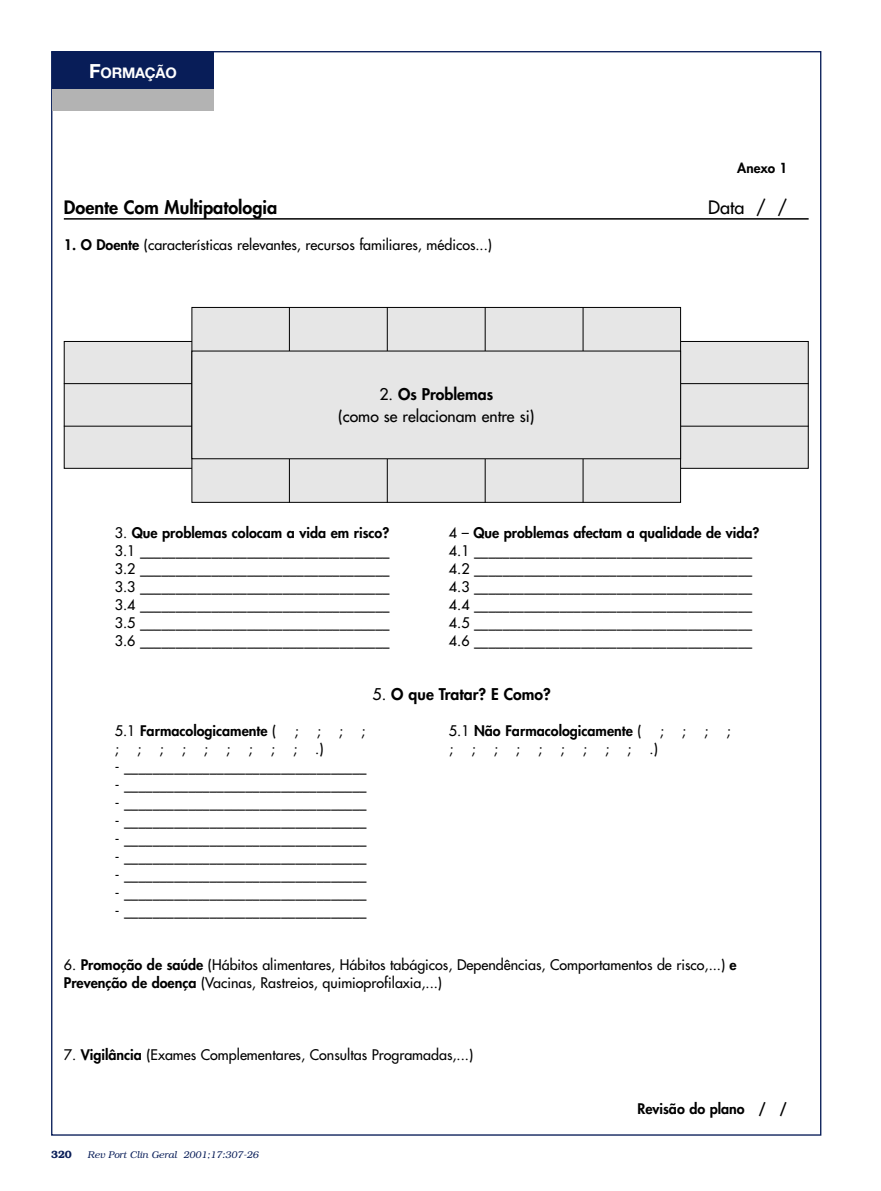
<style>
.page{position:relative;width:881px;height:1191px;background:#fff}
.page>*{position:absolute;margin:0;border:0;box-sizing:border-box;transform-origin:0 0}
.t1{font:800 18px "Futura";color:#000}
.t2{font:18px "Futura";color:#000}
.t3{font:15.75px/21.5px "Futura";color:#000;text-align:center}
.t4{font:800 15.75px "Futura";color:#000}
.t5{font:700 14.7px "Helvetica Neue";letter-spacing:-.015em;color:#fff}
.t6{font:14.25px/18px "Futura";color:#000}
.t7{font:800 14.25px "Futura";color:#000}
.t8{font:800 13.5px "Futura";color:#000}
.t9{font:600 10.5px "Bookman";color:#081d58}
.t10{font:italic 300 9.75px "Bookman";color:#081d58}
.s1{font-size:19.5px}
.s2{font-weight:800}
.s3{font-weight:400}
</style>
<div class="page">
<div style="left:52px;top:51px;width:161px;height:39px;background:#081d58"></div>
<div style="left:52px;top:89px;width:161px;height:22px;background:#b3b3b3"></div>
<hr style="left:64px;top:218px;width:744px;height:2px;background:#000">
<div style="left:64px;top:341px;width:743px;height:127px;background:#e6e6e6"></div>
<div style="left:192px;top:307px;width:488px;height:195px;background:#e6e6e6"></div>
<div style="left:191px;top:307px;width:489px;height:196px;border:1px solid #000"></div>
<hr style="left:64px;top:383px;width:744px;height:1px;background:#000">
<hr style="left:64px;top:426px;width:744px;height:1px;background:#000">
<hr style="left:289px;top:307px;width:1px;height:196px;background:#000">
<hr style="left:387px;top:307px;width:1px;height:196px;background:#000">
<hr style="left:484px;top:307px;width:1px;height:196px;background:#000">
<hr style="left:582px;top:307px;width:1px;height:196px;background:#000">
<div style="left:192px;top:351px;width:488px;height:108px;background:#e6e6e6"></div>
<div style="left:191px;top:351px;width:489px;height:108px;border:1px solid #000"></div>
<p class="t5" style="left:89px;top:67px;width:89px"><span class="s1">F</span>ORMAÇÃO</p>
<p class="t8" style="left:737px;top:162px;width:52px">Anexo 1</p>
<p class="t1" style="left:64px;top:199px;width:215px">Doente Com Multipatologia</p>
<p class="t2" style="left:708px;top:198px;width:80px">Data / /</p>
<p class="t6" style="left:64px;top:237px;width:429px"><span class="s2">1. O Doente</span> (características relevantes, recursos familiares, médicos...)</p>
<p class="t3" style="left:338px;top:384px;width:197px">2. <span class="s2">Os Problemas<br></span>(como se relacionam entre si)</p>
<p class="t7" style="left:115px;top:526px;width:276px"><span class="s3">3.</span> Que problemas colocam a vida em risco?</p>
<p class="t7" style="left:449px;top:526px;width:312px"><span class="s3">4 –</span> Que problemas afectam a qualidade de vida?</p>
<p class="t6" style="left:115px;top:543px;width:276px">3.1 ___________________________________</p>
<p class="t6" style="left:449px;top:543px;width:304px">4.1 _______________________________________</p>
<p class="t6" style="left:115px;top:561px;width:276px">3.2 ___________________________________</p>
<p class="t6" style="left:449px;top:561px;width:304px">4.2 _______________________________________</p>
<p class="t6" style="left:115px;top:579px;width:276px">3.3 ___________________________________</p>
<p class="t6" style="left:449px;top:579px;width:304px">4.3 _______________________________________</p>
<p class="t6" style="left:115px;top:597px;width:276px">3.4 ___________________________________</p>
<p class="t6" style="left:449px;top:597px;width:304px">4.4 _______________________________________</p>
<p class="t6" style="left:115px;top:615px;width:276px">3.5 ___________________________________</p>
<p class="t6" style="left:449px;top:615px;width:304px">4.5 _______________________________________</p>
<p class="t6" style="left:115px;top:633px;width:276px">3.6 ___________________________________</p>
<p class="t6" style="left:449px;top:633px;width:304px">4.6 _______________________________________</p>
<p class="t4" style="left:372px;top:686px;width:180px"><span class="s3">5.</span> O que Tratar? E Como?</p>
<p class="t7" style="left:115px;top:724px;width:163px"><span class="s3">5.1</span> Farmacologicamente <span class="s3">(</span></p>
<p class="t6" style="left:294px;top:723px;width:6px">;</p>
<p class="t6" style="left:316px;top:723px;width:6px">;</p>
<p class="t6" style="left:339px;top:723px;width:6px">;</p>
<p class="t6" style="left:361px;top:723px;width:6px">;</p>
<p class="t7" style="left:449px;top:724px;width:194px"><span class="s3">5.1</span> Não Farmacologicamente <span class="s3">(</span></p>
<p class="t6" style="left:659px;top:723px;width:6px">;</p>
<p class="t6" style="left:681px;top:723px;width:6px">;</p>
<p class="t6" style="left:704px;top:723px;width:6px">;</p>
<p class="t6" style="left:726px;top:723px;width:6px">;</p>
<p class="t6" style="left:115px;top:741px;width:6px">;</p>
<p class="t6" style="left:137px;top:741px;width:6px">;</p>
<p class="t6" style="left:159px;top:741px;width:6px">;</p>
<p class="t6" style="left:182px;top:741px;width:6px">;</p>
<p class="t6" style="left:204px;top:741px;width:6px">;</p>
<p class="t6" style="left:226px;top:741px;width:6px">;</p>
<p class="t6" style="left:248px;top:741px;width:6px">;</p>
<p class="t6" style="left:271px;top:741px;width:6px">;</p>
<p class="t6" style="left:293px;top:741px;width:6px">;</p>
<p class="t6" style="left:315px;top:741px;width:10px">.)</p>
<p class="t6" style="left:449px;top:741px;width:6px">;</p>
<p class="t6" style="left:471px;top:741px;width:6px">;</p>
<p class="t6" style="left:493px;top:741px;width:6px">;</p>
<p class="t6" style="left:515px;top:741px;width:6px">;</p>
<p class="t6" style="left:538px;top:741px;width:6px">;</p>
<p class="t6" style="left:560px;top:741px;width:6px">;</p>
<p class="t6" style="left:582px;top:741px;width:6px">;</p>
<p class="t6" style="left:604px;top:741px;width:6px">;</p>
<p class="t6" style="left:627px;top:741px;width:6px">;</p>
<p class="t6" style="left:649px;top:741px;width:10px">.)</p>
<p class="t6" style="left:115px;top:759px;width:253px">- __________________________________</p>
<p class="t6" style="left:115px;top:777px;width:253px">- __________________________________</p>
<p class="t6" style="left:115px;top:795px;width:253px">- __________________________________</p>
<p class="t6" style="left:115px;top:813px;width:253px">- __________________________________</p>
<p class="t6" style="left:115px;top:831px;width:253px">- __________________________________</p>
<p class="t6" style="left:115px;top:849px;width:253px">- __________________________________</p>
<p class="t6" style="left:115px;top:867px;width:253px">- __________________________________</p>
<p class="t6" style="left:115px;top:885px;width:253px">- __________________________________</p>
<p class="t6" style="left:115px;top:903px;width:253px">- __________________________________</p>
<p class="t6" style="left:64px;top:957px;width:674px">6. <span class="s2">Promoção de saúde</span> (Hábitos alimentares, Hábitos tabágicos, Dependências, Comportamentos de risco,...) <span class="s2">e<br>Prevenção de doença</span> (Vacinas, Rastreios, quimioprofilaxia,...)</p>
<p class="t6" style="left:64px;top:1047px;width:410px">7. <span class="s2">Vigilância</span> (Exames Complementares, Consultas Programadas,...)</p>
<p class="t9" style="left:51px;top:1148px;width:22px">320</p>
<p class="t10" style="left:88px;top:1149px;width:172px">Rev Port Clin Geral 2001;17:307-26</p>
<p class="t7" style="left:637px;top:1102px;width:151px">Revisão do plano / /</p>
</div>
